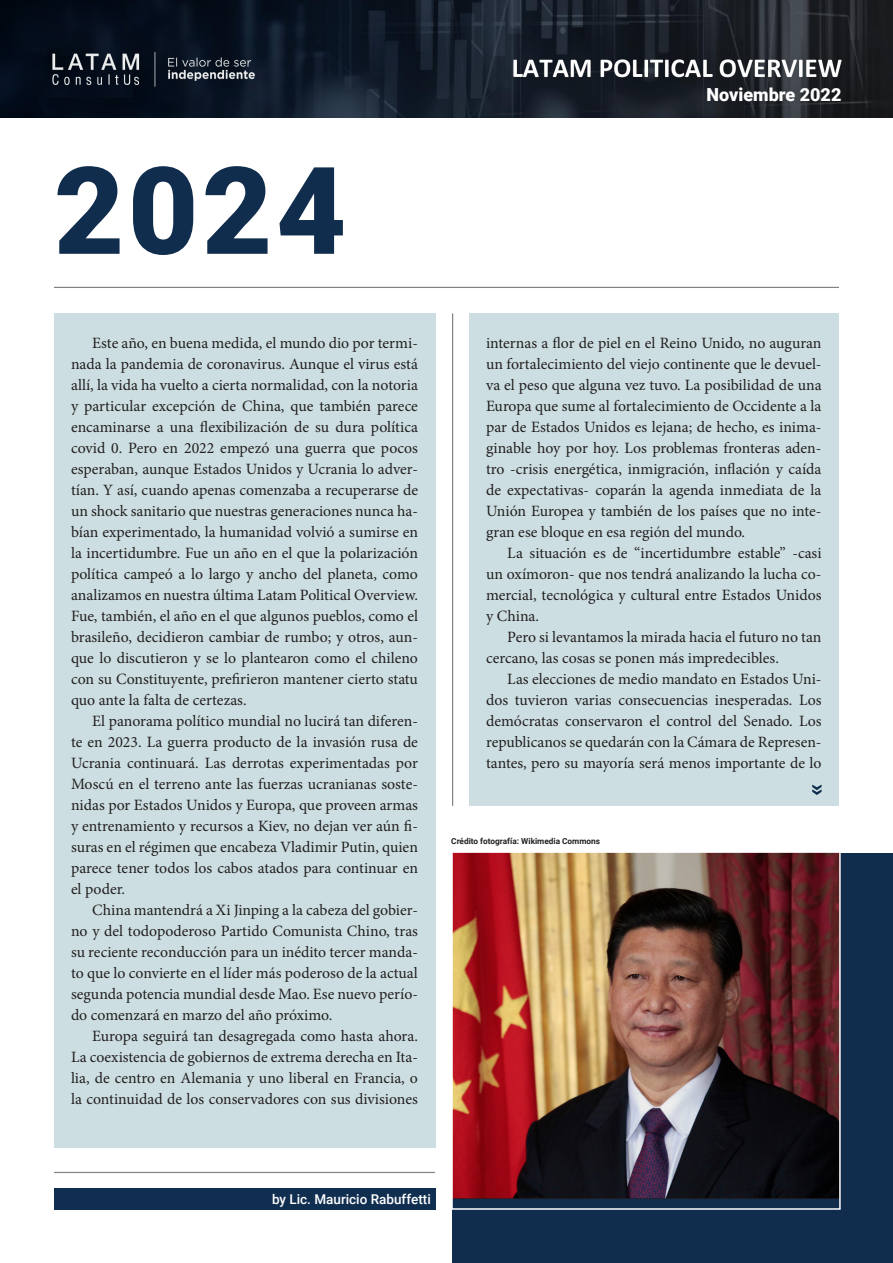
<style>
.page{position:relative;width:893px;height:1263px;background:#fff}
.page>*{position:absolute;margin:0;border:0;box-sizing:border-box;transform-origin:0 0}
.t1{font:900 121.5px "Roboto";color:#102d4d}
.t2{font:900 18px "Roboto";color:#fff}
.t3{font:15.75px/21px "Minion Pro";color:#231f20;text-align:justify}
.t4{font:500 13.5px "Roboto";color:#fff}
.t5{font:700 8.25px "Roboto";color:#231f20}
</style>
<div class="page">
<div style="left:452px;top:853px;width:441px;height:410px;background:#102d4d"></div>
<div style="left:54px;top:313px;width:381px;height:835px;background:#ccdee1"></div>
<div style="left:469px;top:313px;width:370px;height:493px;background:#ccdee1"></div>
<img style="left:0;top:0;width:893px;height:117px">
<div style="left:54px;top:1188px;width:381px;height:21px;background:#102e50"></div>
<hr style="left:452px;top:313px;width:1px;height:493px;background:#808285">
<hr style="left:54px;top:287px;width:785px;height:1px;background:#808285">
<hr style="left:54px;top:1172px;width:381px;height:1px;background:#808285">
<img style="left:454px;top:854px;width:384px;height:344px">
<div style="left:451px;top:851px;width:390px;height:359px;border:2px solid #fff"></div>
<svg style="left:812px;top:784px;width:9px;height:11px"></svg>
<p class="t1" style="left:54px;top:125px;width:294px">2024</p>
<p class="t3" style="left:71px;top:333px;width:349px;text-indent:21px">Este año, en buena medida, el mundo dio por termi&shy;nada la pandemia de coronavirus. Aunque el virus está allí, la vida ha vuelto a cierta normalidad, con la notoria y particular excepción de China, que también parece encaminarse a una flexibilización de su dura política covid 0. Pero en 2022 empezó una guerra que pocos esperaban, aunque Estados Unidos y Ucrania lo adver&shy;tían. Y así, cuando apenas comenzaba a recuperarse de un shock sanitario que nuestras generaciones nunca ha&shy;bían experimentado, la humanidad volvió a sumirse en la incertidumbre. Fue un año en el que la polarización política campeó a lo largo y ancho del planeta, como analizamos en nuestra última Latam Political Overview.<br>Fue, también, el año en el que algunos pueblos, como el brasileño, decidieron cambiar de rumbo; y otros, aun&shy;que lo discutieron y se lo plantearon como el chileno con su Constituyente, prefirieron mantener cierto statu quo ante la falta de certezas.</p>
<p class="t3" style="left:71px;top:711px;width:348px;text-indent:21px">El panorama político mundial no lucirá tan diferen&shy;te en 2023. La guerra producto de la invasión rusa de Ucrania continuará. Las derrotas experimentadas por Moscú en el terreno ante las fuerzas ucranianas soste&shy;nidas por Estados Unidos y Europa, que proveen armas y entrenamiento y recursos a Kiev, no dejan ver aún fi&shy;suras en el régimen que encabeza Vladimir Putin, quien parece tener todos los cabos atados para continuar en el poder.</p>
<p class="t3" style="left:71px;top:900px;width:348px;text-indent:21px">China mantendrá a Xi Jinping a la cabeza del gobier&shy;no y del todopoderoso Partido Comunista Chino, tras su reciente reconducción para un inédito tercer manda&shy;to que lo convierte en el líder más poderoso de la actual segunda potencia mundial desde Mao. Ese nuevo perío&shy;do comenzará en marzo del año próximo.</p>
<p class="t3" style="left:71px;top:1026px;width:348px;text-indent:21px">Europa seguirá tan desagregada como hasta ahora.<br>La coexistencia de gobiernos de extrema derecha en Ita&shy;lia, de centro en Alemania y uno liberal en Francia, o la continuidad de los conservadores con sus divisiones</p>
<p class="t2" style="left:706px;top:82px;width:136px">Noviembre 2022</p>
<p class="t3" style="left:486px;top:333px;width:337px">internas a flor de piel en el Reino Unido, no auguran un fortalecimiento del viejo continente que le devuel&shy;va el peso que alguna vez tuvo. La posibilidad de una Europa que sume al fortalecimiento de Occidente a la par de Estados Unidos es lejana; de hecho, es inima&shy;ginable hoy por hoy. Los problemas fronteras aden&shy;tro -crisis energética, inmigración, inflación y caída de expectativas- coparán la agenda inmediata de la Unión Europea y también de los países que no inte&shy;gran ese bloque en esa región del mundo.</p>
<p class="t3" style="left:486px;top:543px;width:337px;text-indent:21px">La situación es de “incertidumbre estable” -casi un oxímoron- que nos tendrá analizando la lucha co&shy;mercial, tecnológica y cultural entre Estados Unidos y China.</p>
<p class="t3" style="left:486px;top:627px;width:337px;text-indent:21px">Pero si levantamos la mirada hacia el futuro no tan cercano, las cosas se ponen más impredecibles.</p>
<p class="t3" style="left:486px;top:669px;width:337px;text-indent:21px">Las elecciones de medio mandato en Estados Uni&shy;dos tuvieron varias consecuencias inesperadas. Los demócratas conservaron el control del Senado. Los republicanos se quedarán con la Cámara de Represen&shy;tantes, pero su mayoría será menos importante de lo</p>
<p class="t5" style="left:451px;top:835px;width:150px">Crédito fotografía: Wikimedia Commons</p>
<p class="t4" style="left:272px;top:1190px;width:160px">by Lic. Mauricio Rabuffetti</p>
</div>
